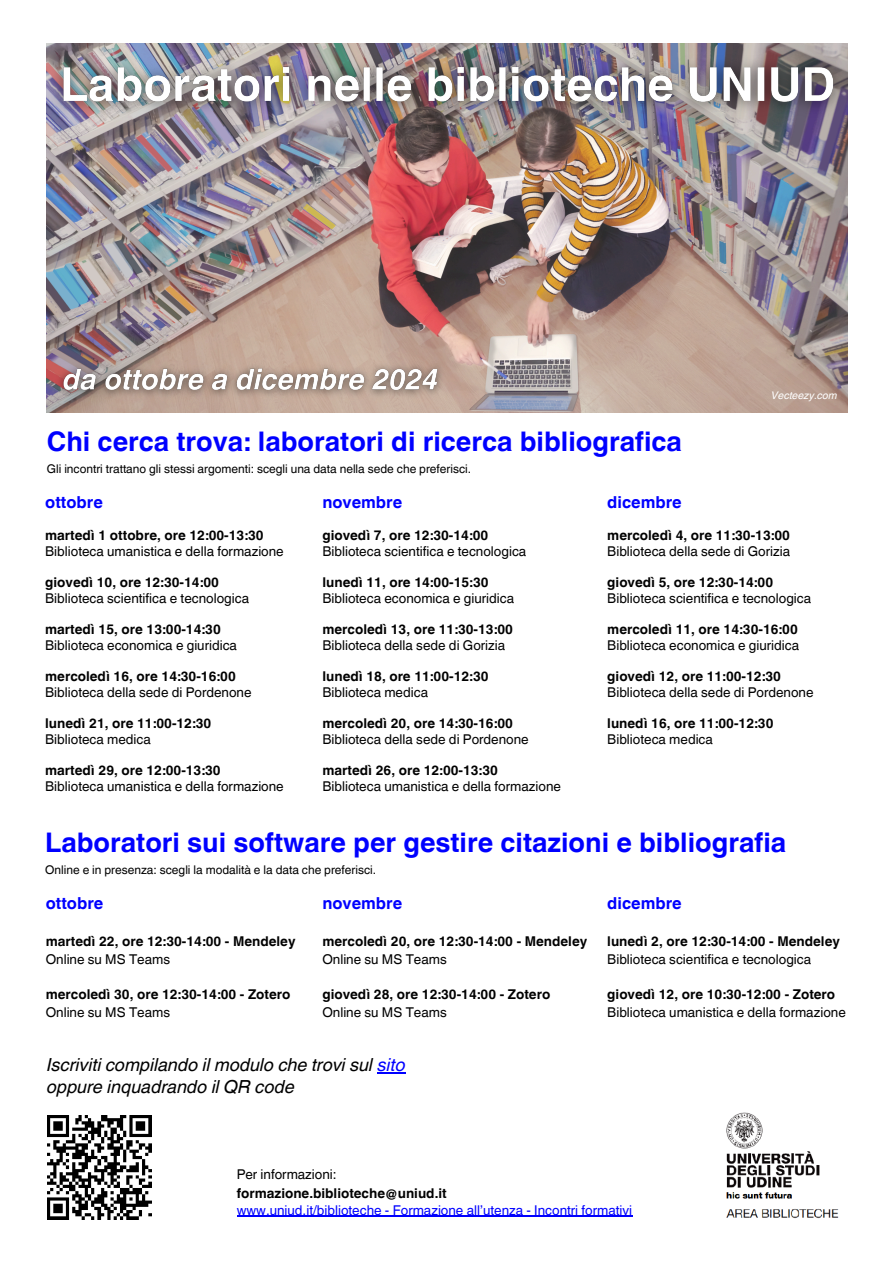
<style>
.page{position:relative;width:894px;height:1264px;background:#fff}
.page>*{position:absolute;margin:0;border:0;box-sizing:border-box;transform-origin:0 0}
.t1{font:700 27px "Helvetica World";color:#00f}
.t2{font:italic 18px/22.5px "Helvetica World";color:#000}
.t3{font:700 16.5px "Helvetica World";color:#00f}
.t4{font:13.5px/16px "Helvetica World";color:#000}
.t5{font:700 13.5px/18px "Helvetica World";color:#000}
.t6{font:13.5px "Helvetica World";color:#00f}
.t7{font:12px "Helvetica World";color:#000}
.t8{font:italic 10.5px "Helvetica World";color:#fff}
.s1{font-weight:700}
.s2{font-weight:400}
.s3{color:#00f}
</style>
<div class="page">
<img style="left:47px;top:44px;width:800px;height:369px">
<img style="left:726px;top:1112px;width:113px;height:107px">
<img style="left:48px;top:1115px;width:103px;height:103px">
<hr style="left:236px;top:1215px;width:396px;height:1px;background:#00f">
<hr style="left:377px;top:1071px;width:28px;height:2px;background:#00f">
<img style="left:46px;top:46px;width:802px;height:79px">
<img style="left:50px;top:355px;width:402px;height:49px">
<h5 class="t8" style="left:771px;top:387px;width:67px">Vecteezy.com</h5>
<h3 class="t1" style="left:47px;top:420px;width:636px">Chi cerca trova: laboratori di ricerca bibliografica</h3>
<h3 class="t7" style="left:47px;top:462px;width:425px">Gli incontri trattano gli stessi argomenti: scegli una data nella sede che preferisci.</h3>
<h5 class="t3" style="left:45px;top:488px;width:59px">ottobre</h5>
<h5 class="t4" style="left:45px;top:527px;width:240px"><span class="s1">martedì 1 ottobre, ore 12:00-13:30<br></span>Biblioteca umanistica e della formazione</h5>
<h5 class="t4" style="left:45px;top:574px;width:205px"><span class="s1">giovedì 10, ore 12:30-14:00<br></span>Biblioteca scientifica e tecnologica</h5>
<h5 class="t4" style="left:45px;top:621px;width:193px"><span class="s1">martedì 15, ore 13:00-14:30<br></span>Biblioteca economica e giuridica</h5>
<h5 class="t4" style="left:45px;top:668px;width:208px"><span class="s1">mercoledì 16, ore 14:30-16:00<br></span>Biblioteca della sede di Pordenone</h5>
<h5 class="t5" style="left:45px;top:713px;width:168px;line-height:16px">lunedì 21, ore 11:00-12:30<br><span class="s2">Biblioteca medica</span></h5>
<h3 class="t4" style="left:45px;top:762px;width:240px"><span class="s1">martedì 29, ore 12:00-13:30<br></span>Biblioteca umanistica e della formazione</h3>
<h5 class="t3" style="left:607px;top:488px;width:76px">dicembre</h5>
<h3 class="t4" style="left:607px;top:527px;width:184px"><span class="s1">mercoledì 4, ore 11:30-13:00<br></span>Biblioteca della sede di Gorizia</h3>
<h5 class="t4" style="left:607px;top:574px;width:205px"><span class="s1">giovedì 5, ore 12:30-14:00<br></span>Biblioteca scientifica e tecnologica</h5>
<h5 class="t4" style="left:607px;top:621px;width:193px"><span class="s1">mercoledì 11, ore 14:30-16:00<br></span>Biblioteca economica e giuridica</h5>
<h4 class="t4" style="left:607px;top:668px;width:208px"><span class="s1">giovedì 12, ore 11:00-12:30<br></span>Biblioteca della sede di Pordenone</h4>
<p class="t5" style="left:607px;top:713px;width:168px;line-height:16px">lunedì 16, ore 11:00-12:30<br><span class="s2">Biblioteca medica</span></p>
<h5 class="t3" style="left:322px;top:488px;width:81px">novembre</h5>
<h6 class="t4" style="left:322px;top:527px;width:205px"><span class="s1">giovedì 7, ore 12:30-14:00<br></span>Biblioteca scientifica e tecnologica</h6>
<h3 class="t4" style="left:322px;top:574px;width:193px"><span class="s1">lunedì 11, ore 14:00-15:30<br></span>Biblioteca economica e giuridica</h3>
<h5 class="t4" style="left:322px;top:621px;width:192px"><span class="s1">mercoledì 13, ore 11:30-13:00<br></span>Biblioteca della sede di Gorizia</h5>
<h5 class="t5" style="left:322px;top:666px;width:168px;line-height:16px">lunedì 18, ore 11:00-12:30<br><span class="s2">Biblioteca medica</span></h5>
<h3 class="t4" style="left:322px;top:715px;width:208px"><span class="s1">mercoledì 20, ore 14:30-16:00<br></span>Biblioteca della sede di Pordenone</h3>
<h5 class="t4" style="left:322px;top:762px;width:240px"><span class="s1">martedì 26, ore 12:00-13:30<br></span>Biblioteca umanistica e della formazione</h5>
<h5 class="t1" style="left:45px;top:820px;width:742px">Laboratori sui software per gestire citazioni e bibliografia</h5>
<h5 class="t7" style="left:45px;top:863px;width:332px">Online e in presenza: scegli la modalità e la data che preferisci.</h5>
<h5 class="t3" style="left:46px;top:889px;width:59px">ottobre</h5>
<h5 class="t5" style="left:46px;top:930px;width:251px">martedì 22, ore 12:30-14:00 - Mendeley<br><span class="s2">Online su MS Teams</span></h5>
<h5 class="t5" style="left:46px;top:983px;width:246px">mercoledì 30, ore 12:30-14:00 - Zotero<br><span class="s2">Online su MS Teams</span></h5>
<h5 class="t3" style="left:607px;top:889px;width:76px">dicembre</h5>
<h5 class="t4" style="left:607px;top:932px;width:234px;line-height:18px"><span class="s1">lunedì 2, ore 12:30-14:00 - Mendeley<br></span>Biblioteca scientifica e tecnologica</h5>
<h5 class="t4" style="left:607px;top:985px;width:240px;line-height:18px"><span class="s1">giovedì 12, ore 10:30-12:00 - Zotero<br></span>Biblioteca umanistica e della formazione</h5>
<h5 class="t3" style="left:322px;top:889px;width:81px">novembre</h5>
<h5 class="t5" style="left:322px;top:930px;width:266px">mercoledì 20, ore 12:30-14:00 - Mendeley<br><span class="s2">Online su MS Teams</span></h5>
<h3 class="t5" style="left:322px;top:983px;width:229px">giovedì 28, ore 12:30-14:00 - Zotero<br><span class="s2">Online su MS Teams</span></h3>
<h5 class="t2" style="left:47px;top:1051px;width:360px">Iscriviti compilando il modulo che trovi sul <span class="s3">sito </span>oppure inquadrando il QR code</h5>
<h6 class="t5" style="left:236px;top:1163px;width:211px;line-height:19px"><span class="s2">Per informazioni: </span>formazione.biblioteche@uniud.it</h6>
<h6 class="t6" style="left:236px;top:1202px;width:397px">www.uniud.it/biblioteche - Formazione all’utenza - Incontri formativi</h6>
</div>
